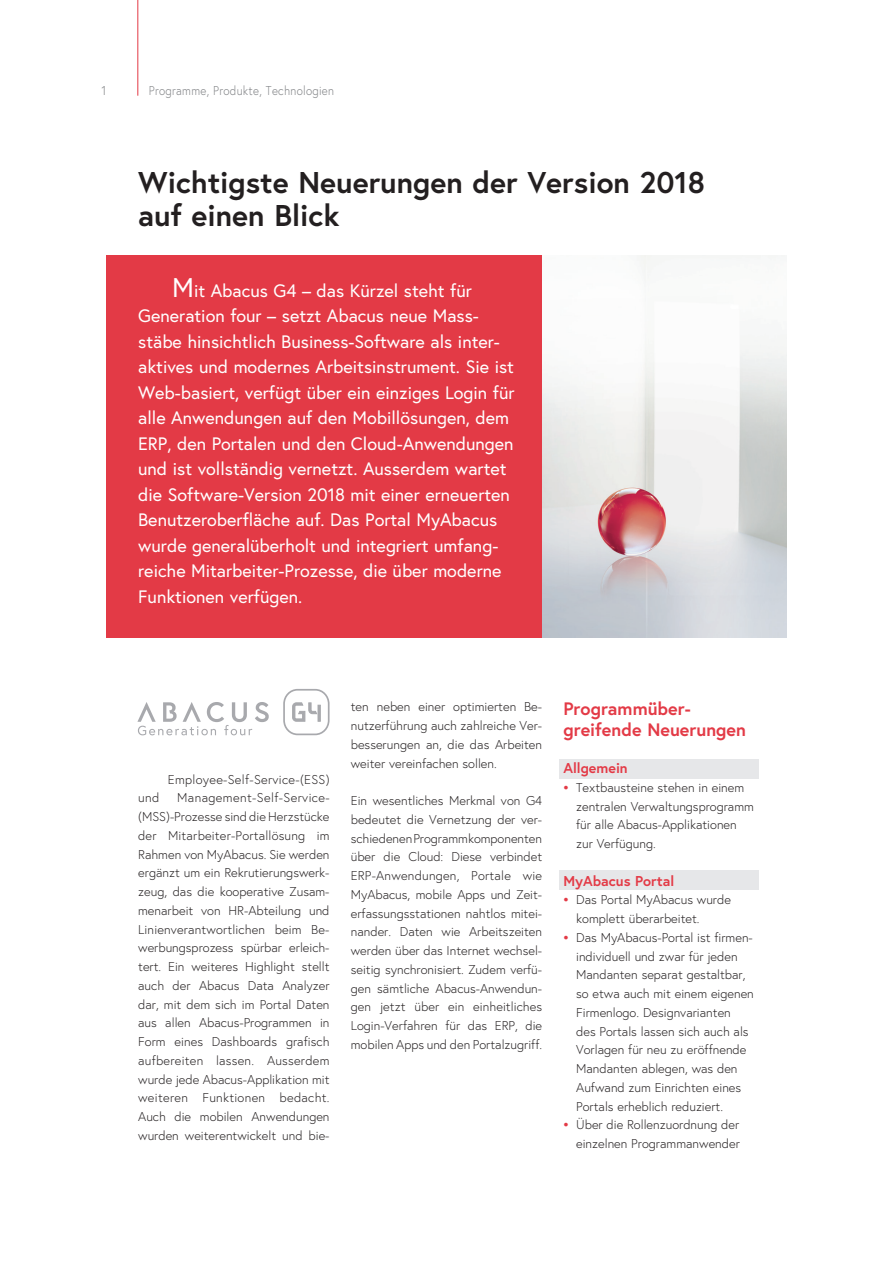
<style>
.page{position:relative;width:893px;height:1263px;background:#fff}
.page>*{position:absolute;margin:0;border:0;box-sizing:border-box;transform-origin:0 0}
.t1{font:700 30px/33px "Europa";color:#231f20}
.t2{font:18px/25.5px "Europa";color:#fff}
.t3{font:700 18px/20.2px "Europa";color:#e33a46}
.t4{font:700 14.25px "Europa";color:#e33a46}
.t5{font:300 12.75px/18.8px "Europa";color:#231f20}
.t6{font:300 12.75px "Europa";letter-spacing:.025em;color:#808285;scale:.9 1}
.t7{font:300 12.75px "Europa";letter-spacing:.025em;color:#231f20}
.t8{font:300 12.75px "Europa";letter-spacing:.025em;color:#808285}
.s1{font-size:27px}
.s2{font-weight:700;color:#e33a46}
</style>
<div class="page">
<div style="left:559px;top:871px;width:200px;height:19px;background:#e6e7e9"></div>
<div style="left:559px;top:759px;width:200px;height:20px;background:#e6e7e9"></div>
<div style="left:106px;top:255px;width:436px;height:383px;background:#e33a46"></div>
<img style="left:542px;top:255px;width:245px;height:383px">
<hr style="left:137px;top:0;width:1px;height:96px;background:#e33a46">
<svg style="left:137px;top:702px;width:132px;height:33px"></svg>
<svg style="left:283px;top:689px;width:47px;height:46px"></svg>
<svg style="left:317px;top:705px;width:4px;height:17px"></svg>
<p class="t8" style="left:101px;top:83px;width:6px">1</p>
<p class="t6" style="left:149px;top:83px;width:207px">Programme, Produkte, Technologien</p>
<h1 class="t1" style="left:138px;top:166px;width:568px">Wichtigste Neuerungen der Version 2018 auf einen Blick</h1>
<p class="t2" style="left:138px;top:278px;width:378px;text-indent:34px"><span class="s1">M</span>it Abacus G4 – das Kürzel steht für Generation four – setzt Abacus neue Mass&shy;stäbe hinsichtlich Business-Software als inter&shy;aktives und modernes Arbeitsinstrument. Sie ist Web-basiert, verfügt über ein einziges Login für alle Anwendungen auf den Mobillösungen, dem ERP, den Portalen und den Cloud-Anwendungen und ist vollständig vernetzt. Ausserdem wartet die Software-Version 2018 mit einer erneuerten Benutzeroberfläche auf. Das Portal MyAbacus wurde generalüberholt und integriert umfang&shy;reiche Mitarbeiter-Prozesse, die über moderne Funktionen verfügen.</p>
<p class="t7" style="left:168px;top:771px;width:163px">Employee-Self-Service-(ESS)</p>
<p class="t5" style="left:138px;top:788px;width:193px;text-indent:39px">Management-Self-Service-(MSS)-Prozesse sind die Herzstücke der Mitarbeiter-Portallösung im<br>Rahmen von MyAbacus. Sie werden ergänzt um ein Rekrutierungswerk&shy;zeug, das die kooperative Zusam&shy;menarbeit von HR-Abteilung und<br>Linienverantwortlichen beim Be-- werbungsprozess spürbar erleich&shy;tert. Ein weiteres Highlight stellt auch der Abacus Data Analyzer dar, mit dem sich im Portal Daten aus allen Abacus-Programmen in<br>Form eines Dashboards grafisch aufbereiten lassen. Ausserdem wurde jede Abacus-Applikation mit weiteren Funktionen bedacht.<br>Auch die mobilen Anwendungen wurden weiterentwickelt und bie-</p>
<p class="t5" style="left:138px;top:788px;width:23px">und</p>
<p class="t5" style="left:351px;top:698px;width:193px">ten neben einer optimierten Be-- nutzerführung auch zahlreiche Ver&shy;besserungen an, die das Arbeiten weiter vereinfachen sollen.</p>
<p class="t5" style="left:351px;top:791px;width:193px">Ein wesentliches Merkmal von G4 bedeutet die Vernetzung der ver&shy;schiedenen Programmkomponenten über die Cloud: Diese verbindet ERP-Anwendungen, Portale wie MyAbacus, mobile Apps und Zeit&shy;erfassungsstationen nahtlos mitei&shy;nander. Daten wie Arbeitszeiten werden über das Internet wechsel&shy;seitig synchronisiert. Zudem verfü&shy;gen sämtliche Abacus-Anwendun-- gen jetzt über ein einheitliches Login-Verfahren für das ERP, die mobilen Apps und den Portalzugriff.</p>
<h2 class="t3" style="left:563px;top:699px;width:184px">Programmüber&shy;greifende Neuerungen</h2>
<p class="t4" style="left:563px;top:759px;width:66px">Allgemein</p>
<p class="t5" style="left:576px;top:778px;width:179px;text-indent:-13px"><span class="s2">•</span> Textbausteine stehen in einem zentralen Verwaltungsprogramm für alle Abacus-Applikationen zur Verfügung.</p>
<p class="t4" style="left:563px;top:871px;width:112px">MyAbacus Portal</p>
<p class="t5" style="left:576px;top:890px;width:156px;text-indent:-13px"><span class="s2">•</span> Das Portal MyAbacus wurde komplett überarbeitet.</p>
<p class="t5" style="left:576px;top:928px;width:179px;text-indent:-13px"><span class="s2">•</span> Das MyAbacus-Portal ist firmen&shy;individuell und zwar für jeden<br>Mandanten separat gestaltbar, so etwa auch mit einem eigenen<br>Firmenlogo. Designvarianten<br>des Portals lassen sich auch als<br>Vorlagen für neu zu eröffnende<br>Mandanten ablegen, was den<br>Aufwand zum Einrichten eines<br>Portals erheblich reduziert.</p>
<p class="t5" style="left:563px;top:1115px;width:178px;text-align:right"><span class="s2">•</span> Über die Rollenzuordnung der einzelnen Programmanwender</p>
</div>
